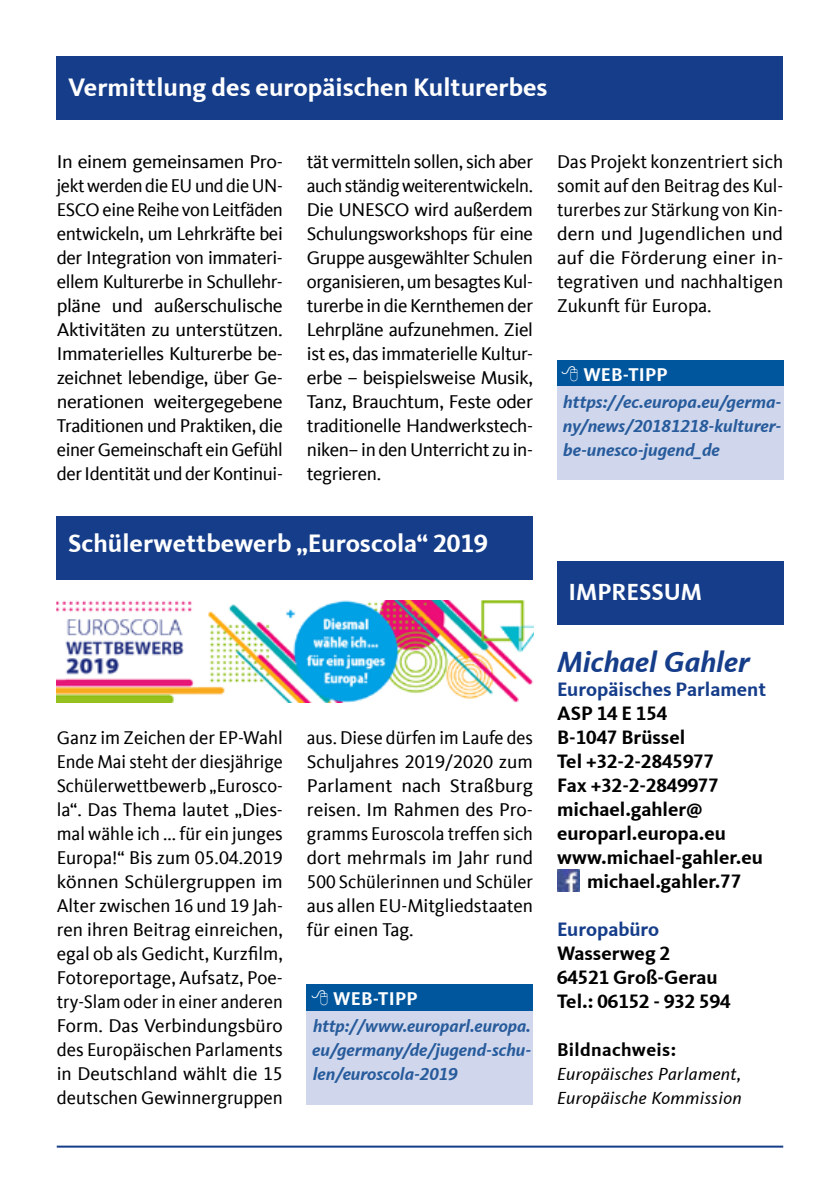
<style>
.page{position:relative;width:840px;height:1191px;background:#fff}
.page>*{position:absolute;margin:0;border:0;box-sizing:border-box;transform-origin:0 0}
.t1{font:italic 700 30px "CDU Kievit Tab";color:#153d8a}
.t2{font:700 26px "CDU Kievit Tab";color:#fff}
.t3{font:700 24px "CDU Kievit Tab";color:#fff}
.t4{font:700 20px/24px "CDU Kievit Tab";color:#000}
.t5{font:700 20px "CDU Kievit Tab";color:#153d8a}
.t6{font:19px/24px "CDU Kievit Tab";color:#000;text-align:justify}
.t7{font:19px/24px "CDU Kievit Tab";color:#000;text-align:justify;scale:1.05 1}
.t8{font:19px/24px "CDU Kievit Tab";color:#000;text-align:justify;scale:.96 1}
.t9{font:700 19px "CDU Kievit Tab";letter-spacing:.01em;color:#fff}
.t10{font:700 19px "CDU Kievit Tab";letter-spacing:.02em;color:#000}
.t11{font:italic 700 18px/24px "CDU Kievit Tab";color:#275b9b;text-align:justify}
.t12{font:italic 18px/24px "CDU Kievit Tab";letter-spacing:.02em;color:#000}
</style>
<div class="page">
<hr style="left:57px;top:1145px;width:725px;height:2px;background:#153d8a">
<div style="left:556px;top:561px;width:226px;height:63px;background:#153d8a"></div>
<img style="left:557px;top:869px;width:22px;height:22px">
<div style="left:57px;top:516px;width:475px;height:63px;background:#153d8a"></div>
<div style="left:556px;top:360px;width:226px;height:27px;background:#00569d"></div>
<div style="left:556px;top:387px;width:226px;height:93px;background:#d0d7ed"></div>
<img style="left:57px;top:600px;width:475px;height:102px">
<div style="left:57px;top:57px;width:725px;height:63px;background:#153d8a"></div>
<div style="left:307px;top:984px;width:225px;height:27px;background:#00569d"></div>
<div style="left:307px;top:1011px;width:225px;height:93px;background:#d0d7ed"></div>
<h2 class="t2" style="left:68px;top:72px;width:480px">Vermittlung des europäischen Kulturerbes</h2>
<p class="t7" style="left:57px;top:150px;width:217px">In einem gemeinsamen Pro&shy;jekt werden die EU und die UN-ESCO eine Reihe von Leitfäden entwickeln, um Lehrkräfte bei der Integration von immateri&shy;ellem Kulturerbe in Schullehr&shy;pläne und außerschulische Aktivitäten zu unterstützen.<br>Immaterielles Kulturerbe be&shy;zeichnet lebendige, über Ge&shy;nerationen weitergegebene Traditionen und Praktiken, die einer Gemeinschaft ein Gefühl der Identität und der Kontinui-</p>
<p class="t6" style="left:307px;top:150px;width:227px">tät vermitteln sollen, sich aber auch ständig weiterentwickeln.<br>Die UNESCO wird außerdem Schulungsworkshops für eine Gruppe ausgewählter Schulen organisieren, um besagtes Kul&shy;turerbe in die Kernthemen der Lehrpläne aufzunehmen. Ziel ist es, das immaterielle Kultur&shy;erbe – beispielsweise Musik, Tanz, Brauchtum, Feste oder traditionelle Handwerkstech&shy;niken– in den Unterricht zu in&shy;tegrieren.</p>
<p class="t6" style="left:556px;top:150px;width:227px">Das Projekt konzentriert sich somit auf den Beitrag des Kul&shy;turerbes zur Stärkung von Kin&shy;dern und Jugendlichen und auf die Förderung einer in&shy;tegrativen und nachhaltigen Zukunft für Europa.</p>
<p class="t9" style="left:583px;top:363px;width:86px">WEB-TIPP</p>
<p class="t11" style="left:562px;top:390px;width:220px">https://ec.europa.eu/germa&shy;ny/news/20181218-kulturer&shy;be-unesco-jugend_de</p>
<h2 class="t2" style="left:68px;top:528px;width:421px">Schülerwettbewerb „Euroscola“ 2019</h2>
<p class="t6" style="left:57px;top:726px;width:227px">Ganz im Zeichen der EP-Wahl Ende Mai steht der diesjährige Schülerwettbewerb „Eurosco&shy;la“. Das Thema lautet „Dies&shy;mal wähle ich ... für ein junges Europa!“ Bis zum 05.04.2019 können Schülergruppen im Alter zwischen 16 und 19 Jah&shy;ren ihren Beitrag einreichen, egal ob als Gedicht, Kurzfilm, Fotoreportage, Aufsatz, Poe&shy;try-Slam oder in einer anderen Form. Das Verbindungsbüro des Europäischen Parlaments in Deutschland wählt die 15 deutschen Gewinnergruppen</p>
<p class="t8" style="left:307px;top:726px;width:237px">aus. Diese dürfen im Laufe des Schuljahres 2019/2020 zum Parlament nach Straßburg reisen. Im Rahmen des Pro&shy;gramms Euroscola treffen sich dort mehrmals im Jahr rund 500 Schülerinnen und Schüler aus allen EU-Mitgliedstaaten für einen Tag.</p>
<p class="t9" style="left:333px;top:987px;width:86px">WEB-TIPP</p>
<p class="t11" style="left:312px;top:1014px;width:220px">http://www.europarl.europa. eu/germany/de/jugend-schu&shy;len/euroscola-2019</p>
<p class="t3" style="left:568px;top:578px;width:135px">IMPRESSUM</p>
<h1 class="t1" style="left:556px;top:644px;width:194px">Michael Gahler</h1>
<p class="t5" style="left:556px;top:678px;width:210px">Europäisches Parlament</p>
<p class="t4" style="left:556px;top:701px;width:112px">ASP 14 E 154</p>
<p class="t4" style="left:556px;top:725px;width:130px">B-1047 Brüssel</p>
<p class="t4" style="left:556px;top:749px;width:159px">Tel +32-2-2845977</p>
<p class="t4" style="left:556px;top:773px;width:163px">Fax +32-2-2849977</p>
<p class="t4" style="left:556px;top:797px;width:147px">michael.gahler@</p>
<p class="t4" style="left:556px;top:821px;width:170px">europarl.europa.eu</p>
<p class="t4" style="left:556px;top:845px;width:207px">www.michael-gahler.eu</p>
<p class="t4" style="left:586px;top:869px;width:156px">michael.gahler.77</p>
<p class="t5" style="left:556px;top:918px;width:104px">Europabüro</p>
<p class="t4" style="left:556px;top:941px;width:175px">Wasserweg 2<br>64521 Groß-Gerau<br>Tel.: 06152 - 932 594</p>
<p class="t10" style="left:556px;top:1039px;width:120px">Bildnachweis:</p>
<p class="t12" style="left:556px;top:1062px;width:186px">Europäisches Parlament,<br>Europäische Kommission</p>
</div>
